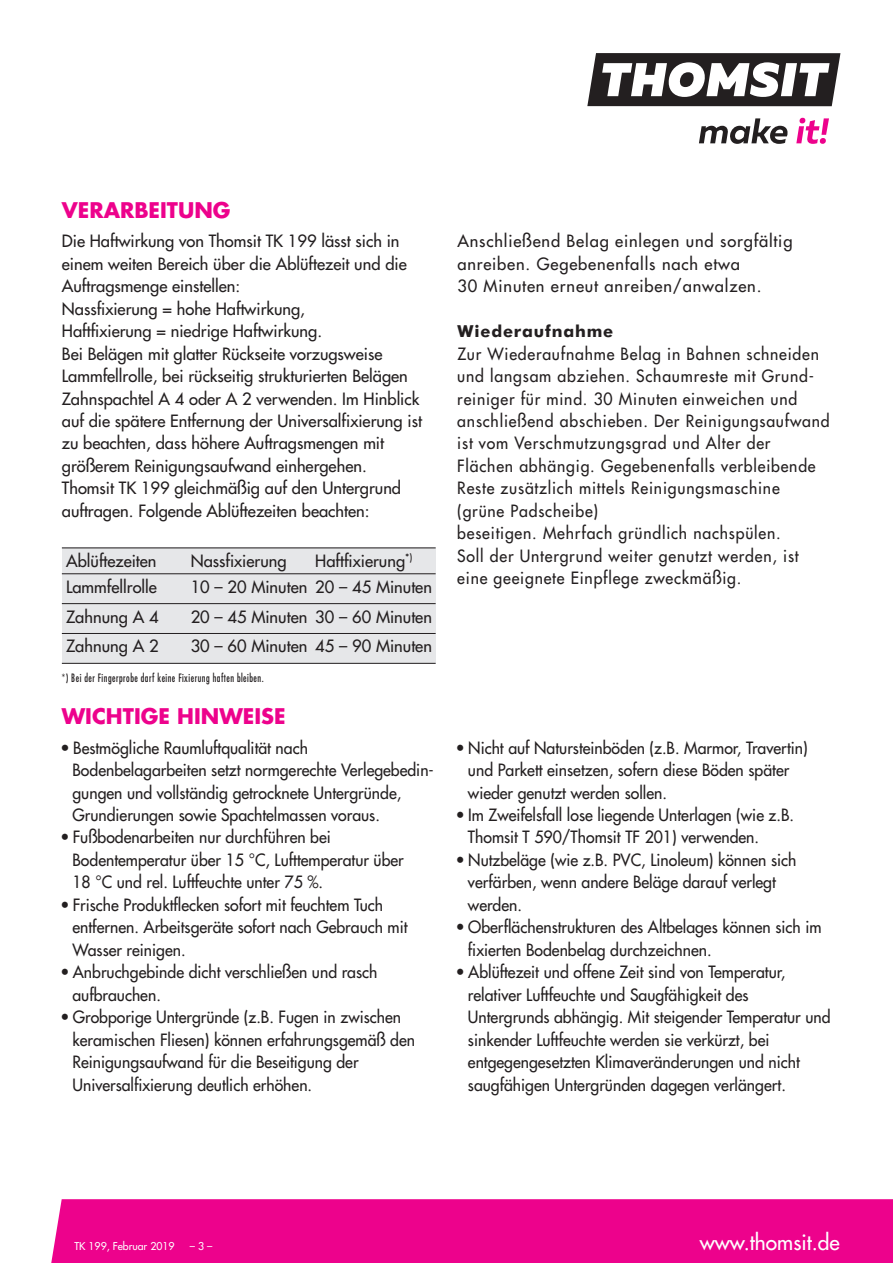
<style>
.page{position:relative;width:893px;height:1263px;background:#fff}
.page>*{position:absolute;margin:0;border:0;box-sizing:border-box;transform-origin:0 0}
.t1{font:700 21px "Futura";color:#ed028c}
.t2{font:21px "Futura";color:#fff}
.t3{font:16.5px/22.5px "Futura";color:#231f20;scale:.96 1}
.t4{font:16.5px/22.5px "Futura";color:#231f20}
.t5{font:16.5px/22.5px "Futura";letter-spacing:.05em;color:#231f20;scale:.96 1}
.t6{font:16.5px/22.5px "Futura";letter-spacing:.05em;color:#231f20}
.t7{font:700 16.5px "Futura BT";letter-spacing:.05em;color:#231f20}
.t8{font:condensed 11.25px "Futura";letter-spacing:.05em;color:#231f20;scale:.85 1}
.t9{font:10.5px "Futura";color:#fff}
.s1{font-stretch:condensed}
</style>
<div class="page">
<svg style="left:587px;top:53px;width:253px;height:53px"></svg>
<svg style="left:699px;top:118px;width:89px;height:26px"></svg>
<svg style="left:796px;top:118px;width:33px;height:26px"></svg>
<div style="left:51px;top:1199px;width:842px;height:64px;background:#ed028c"></div>
<div style="left:62px;top:547px;width:124px;height:27px;background:#e6e7e9"></div>
<div style="left:186px;top:547px;width:125px;height:27px;background:#e6e7e9"></div>
<div style="left:311px;top:547px;width:125px;height:27px;background:#e6e7e9"></div>
<div style="left:62px;top:574px;width:124px;height:30px;background:#e6e7e9"></div>
<div style="left:186px;top:574px;width:125px;height:30px;background:#e6e7e9"></div>
<div style="left:311px;top:574px;width:125px;height:30px;background:#e6e7e9"></div>
<div style="left:62px;top:604px;width:124px;height:29px;background:#e6e7e9"></div>
<div style="left:186px;top:604px;width:125px;height:29px;background:#e6e7e9"></div>
<div style="left:311px;top:604px;width:125px;height:29px;background:#e6e7e9"></div>
<div style="left:62px;top:633px;width:124px;height:31px;background:#e6e7e9"></div>
<div style="left:186px;top:633px;width:125px;height:31px;background:#e6e7e9"></div>
<div style="left:311px;top:633px;width:125px;height:31px;background:#e6e7e9"></div>
<hr style="left:62px;top:547px;width:374px;height:1px;background:#231f20">
<hr style="left:62px;top:573px;width:374px;height:1px;background:#231f20">
<hr style="left:62px;top:603px;width:374px;height:1px;background:#231f20">
<hr style="left:62px;top:633px;width:374px;height:1px;background:#231f20">
<hr style="left:62px;top:663px;width:374px;height:1px;background:#231f20">
<p class="t1" style="left:62px;top:200px;width:170px">VERARBEITUNG</p>
<p class="t4" style="left:62px;top:231px;width:362px">Die Haftwirkung von Thomsit TK 199 lässt sich in einem weiten Bereich über die Ablüftezeit und die Auftragsmenge einstellen:<br>Nassfixierung = hohe Haftwirkung,<br>Haftfixierung = niedrige Haftwirkung.<br>Bei Belägen mit glatter Rückseite vorzugsweise Lammfellrolle, bei rückseitig strukturierten Belägen Zahnspachtel A 4 oder A 2 verwenden. Im Hinblick auf die spätere Entfernung der Universalfixierung ist zu beachten, dass höhere Auftragsmengen mit größerem Reinigungsaufwand einhergehen.<br>Thomsit TK 199 gleichmäßig auf den Untergrund auftragen. Folgende Ablüftezeiten beachten:</p>
<p class="t4" style="left:66px;top:551px;width:92px">Ablüftezeiten</p>
<p class="t4" style="left:191px;top:551px;width:97px">Nassfixierung</p>
<p class="t4" style="left:315px;top:551px;width:99px">Haftfixierung<sup>*)</sup></p>
<p class="t4" style="left:66px;top:576px;width:92px">Lammfellrolle</p>
<p class="t4" style="left:191px;top:576px;width:243px">10 – 20 Minuten 20 – 45 Minuten</p>
<p class="t4" style="left:66px;top:606px;width:94px">Zahnung A 4</p>
<p class="t4" style="left:191px;top:606px;width:243px">20 – 45 Minuten 30 – 60 Minuten</p>
<p class="t4" style="left:66px;top:636px;width:94px">Zahnung A 2</p>
<p class="t4" style="left:191px;top:636px;width:243px">30 – 60 Minuten 45 – 90 Minuten</p>
<p class="t8" style="left:62px;top:673px;width:239px">*) Bei der Fingerprobe darf keine Fixierung haften bleiben.</p>
<p class="t1" style="left:62px;top:707px;width:225px">WICHTIGE HINWEISE</p>
<p class="t3" style="left:72px;top:737px;width:378px;text-indent:-11px"><span class="s1">•</span> Bestmögliche Raumluftqualität nach Bodenbelagarbeiten setzt normgerechte Verlegebedin&shy;gungen und vollständig getrocknete Untergründe, Grundierungen sowie Spachtelmassen voraus.</p>
<p class="t3" style="left:72px;top:827px;width:347px;text-indent:-11px"><span class="s1">•</span> Fußbodenarbeiten nur durchführen bei<br>Bodentemperatur über 15 °C, Lufttemperatur über<br>18 °C und rel. Luftfeuchte unter 75 %.</p>
<p class="t3" style="left:72px;top:895px;width:351px;text-indent:-11px"><span class="s1">•</span> Frische Produktflecken sofort mit feuchtem Tuch entfernen. Arbeitsgeräte sofort nach Gebrauch mit<br>Wasser reinigen.</p>
<p class="t3" style="left:72px;top:962px;width:319px;text-indent:-11px"><span class="s1">•</span> Anbruchgebinde dicht verschließen und rasch aufbrauchen.</p>
<p class="t3" style="left:72px;top:1007px;width:358px;text-indent:-11px"><span class="s1">•</span> Grobporige Untergründe (z.B. Fugen in zwischen keramischen Fliesen) können erfahrungsgemäß den Reinigungsaufwand für die Beseitigung der Universalfixierung deutlich erhöhen.</p>
<p class="t6" style="left:457px;top:231px;width:337px">Anschließend Belag einlegen und sorgfältig anreiben. Gegebenenfalls nach etwa<br>30 Minuten erneut anreiben/anwalzen.</p>
<p class="t7" style="left:457px;top:325px;width:157px">Wiederaufnahme</p>
<p class="t5" style="left:457px;top:343px;width:389px">Zur Wiederaufnahme Belag in Bahnen schneiden und langsam abziehen. Schaumreste mit Grund&shy;reiniger für mind. 30 Minuten einweichen und anschließend abschieben. Der Reinigungsaufwand ist vom Verschmutzungsgrad und Alter der Flächen abhängig. Gegebenenfalls verbleibende Reste zusätzlich mittels Reinigungsmaschine (grüne Padscheibe)<br>beseitigen. Mehrfach gründlich nachspülen.<br>Soll der Untergrund weiter genutzt werden, ist eine geeignete Einpflege zweckmäßig.</p>
<p class="t3" style="left:468px;top:737px;width:355px;text-indent:-11px"><span class="s1">•</span> Nicht auf Natursteinböden (z.B. Marmor, Travertin) und Parkett einsetzen, sofern diese Böden später wieder genutzt werden sollen.</p>
<p class="t3" style="left:468px;top:805px;width:341px;text-indent:-11px"><span class="s1">•</span> Im Zweifelsfall lose liegende Unterlagen (wie z.B.<br>Thomsit T 590/Thomsit TF 201) verwenden.</p>
<p class="t3" style="left:468px;top:850px;width:344px;text-indent:-11px"><span class="s1">•</span> Nutzbeläge (wie z.B. PVC, Linoleum) können sich verfärben, wenn andere Beläge darauf verlegt werden.</p>
<p class="t3" style="left:468px;top:917px;width:370px;text-indent:-11px"><span class="s1">•</span> Oberflächenstrukturen des Altbelages können sich im fixierten Bodenbelag durchzeichnen.</p>
<p class="t3" style="left:468px;top:962px;width:379px;text-indent:-11px"><span class="s1">•</span> Ablüftezeit und offene Zeit sind von Temperatur, relativer Luftfeuchte und Saugfähigkeit des Untergrunds abhängig. Mit steigender Temperatur und sinkender Luftfeuchte werden sie verkürzt, bei entgegengesetzten Klimaveränderungen und nicht saugfähigen Untergründen dagegen verlängert.</p>
<p class="t9" style="left:74px;top:1241px;width:102px">TK 199, Februar 2019</p>
<p class="t9" style="left:190px;top:1241px;width:24px">–3–</p>
<p class="t2" style="left:700px;top:1232px;width:141px">www.thomsit.de</p>
</div>
